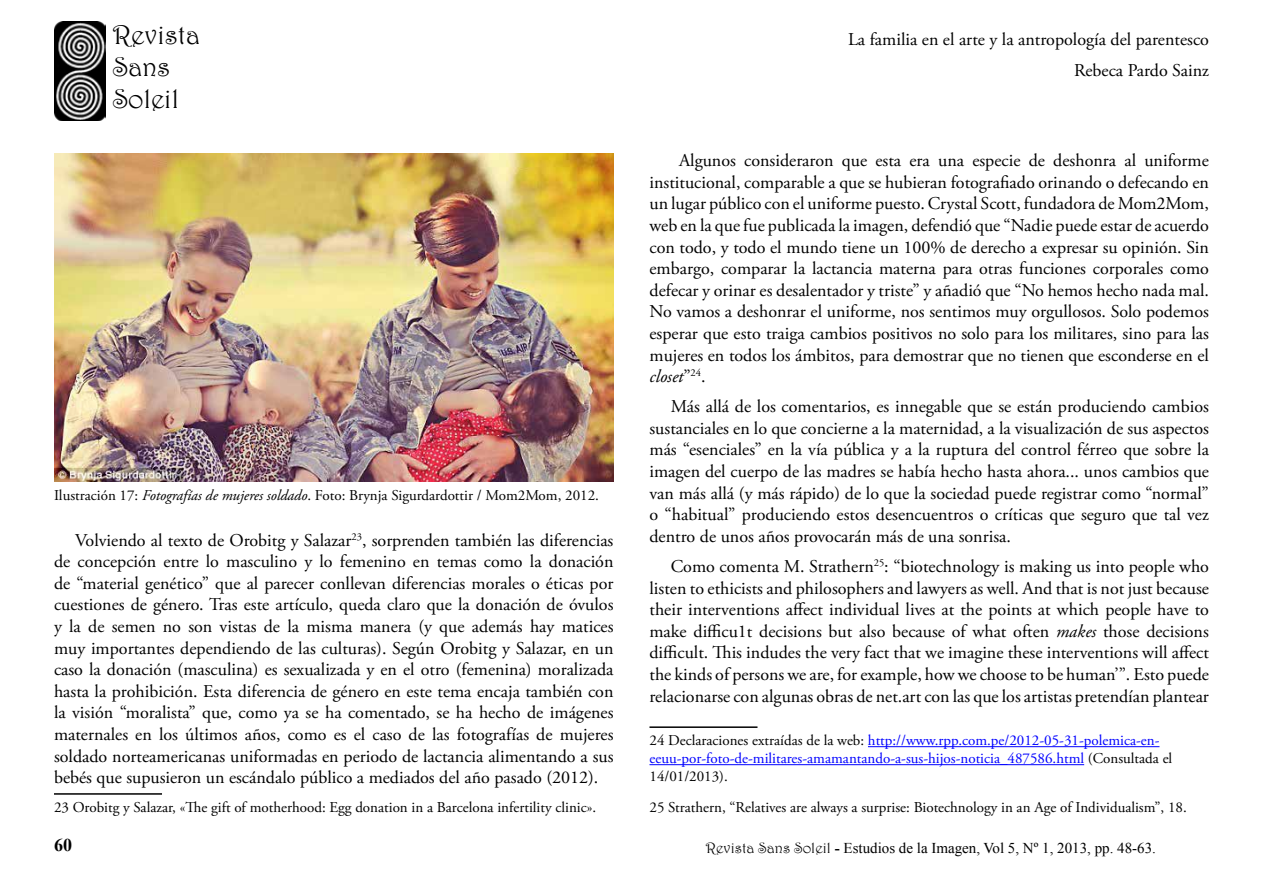
<style>
.page{position:relative;width:1263px;height:893px;background:#fff}
.page>*{position:absolute;margin:0;border:0;box-sizing:border-box;transform-origin:0 0}
.t1{font:27px/32.4px "Harrington";color:#000}
.t2{font:18px/21.6px "Adobe Garamond Pro";color:#000;text-align:justify}
.t3{font:700 18px "Times New Roman";color:#000}
.t4{font:15px "Adobe Garamond Pro";color:#000}
.t5{font:15px/18px "Adobe Garamond Pro";color:#00f}
.t6{font:15px "Times New Roman";color:#000}
.s1{font-style:italic}
.s2{color:#000}
.s3{font-family:"Harrington"}
.s4{font-weight:700}
</style>
<div class="page">
<img style="left:54px;top:21px;width:51px;height:99px">
<hr style="left:54px;top:793px;width:108px;height:2px;background:#000">
<hr style="left:649px;top:726px;width:108px;height:2px;background:#000">
<hr style="left:868px;top:746px;width:291px;height:1px;background:#00f">
<hr style="left:649px;top:764px;width:435px;height:1px;background:#00f">
<img style="left:54px;top:153px;width:559px;height:328px">
<h1 class="t1" style="left:113px;top:18px;width:89px">Revista<br>Sans<br>Soleil</h1>
<p class="t4" style="left:54px;top:486px;width:546px">Ilustración 17: <span class="s1">Fotografías de mujeres soldado</span>. Foto: Brynja Sigurdardottir / Mom2Mom, 2012.</p>
<p class="t2" style="left:54px;top:530px;width:561px;text-indent:21px">Volviendo al texto de Orobitg y Salazar<sup>23</sup>, sorprenden también las diferencias de concepción entre lo masculino y lo femenino en temas como la donación de “material genético” que al parecer conllevan diferencias morales o éticas por cuestiones de género. Tras este artículo, queda claro que la donación de óvulos y la de semen no son vistas de la misma manera (y que además hay matices muy importantes dependiendo de las culturas). Según Orobitg y Salazar, en un caso la donación (masculina) es sexualizada y en el otro (femenina) moralizada hasta la prohibición. Esta diferencia de género en este tema encaja también con la visión “moralista” que, como ya se ha comentado, se ha hecho de imágenes maternales en los últimos años, como es el caso de las fotografías de mujeres soldado norteamericanas uniformadas en periodo de lactancia alimentando a sus bebés que supusieron un escándalo público a mediados del año pasado (2012).</p>
<p class="t4" style="left:54px;top:798px;width:544px">23 Orobitg y Salazar, «The gift of motherhood: Egg donation in a Barcelona infertility clinic».</p>
<p class="t2" style="left:848px;top:25px;width:362px;line-height:30.6px;text-align:right">La familia en el arte y la antropología del parentesco<br>Rebeca Pardo Sainz</p>
<p class="t2" style="left:649px;top:150px;width:561px;text-indent:30px">Algunos consideraron que esta era una especie de deshonra al uniforme institucional, comparable a que se hubieran fotografiado orinando o defecando en un lugar público con el uniforme puesto. Crystal Scott, fundadora de Mom2Mom, web en la que fue publicada la imagen, defendió que “Nadie puede estar de acuerdo con todo, y todo el mundo tiene un 100% de derecho a expresar su opinión. Sin embargo, comparar la lactancia materna para otras funciones corporales como defecar y orinar es desalentador y triste” y añadió que “No hemos hecho nada mal.<br>No vamos a deshonrar el uniforme, nos sentimos muy orgullosos. Solo podemos esperar que esto traiga cambios positivos no solo para los militares, sino para las mujeres en todos los ámbitos, para demostrar que no tienen que esconderse en el <span class="s1">closet</span>”<sup>24</sup>.</p>
<p class="t2" style="left:649px;top:396px;width:561px;text-indent:21px">Más allá de los comentarios, es innegable que se están produciendo cambios sustanciales en lo que concierne a la maternidad, a la visualización de sus aspectos más “esenciales” en la vía pública y a la ruptura del control férreo que sobre la imagen del cuerpo de las madres se había hecho hasta ahora... unos cambios que van más allá (y más rápido) de lo que la sociedad puede registrar como “normal” o “habitual” produciendo estos desencuentros o críticas que seguro que tal vez dentro de unos años provocarán más de una sonrisa.</p>
<p class="t2" style="left:649px;top:556px;width:561px;text-indent:21px">Como comenta M. Strathern<sup>25</sup>: “biotechnology is making us into people who listen to ethicists and philosophers and lawyers as well. And that is not just because their interventions affect individual lives at the points at which people have to make difficu1t decisions but also because of what often <span class="s1">makes</span> those decisions difficult. This indudes the very fact that we imagine these interventions will affect the kinds of persons we are, for example, how we choose to be human’”. Esto puede relacionarse con algunas obras de net.art con las que los artistas pretendían plantear</p>
<p class="t5" style="left:649px;top:732px;width:524px"><span class="s2">24 Declaraciones extraídas de la web:</span> http://www.rpp.com.pe/2012-05-31-polemica-en&shy;eeuu-por-foto-de-militares-amamantando-a-sus-hijos-noticia_487586.html <span class="s2">(Consultada el<br>14/01/2013).</span></p>
<p class="t4" style="left:649px;top:798px;width:539px">25 Strathern, “Relatives are always a surprise: Biotechnology in an Age of Individualism”, 18.</p>
<p class="t3" style="left:54px;top:832px;width:19px">60</p>
<p class="t6" style="left:706px;top:837px;width:451px"><span class="s3">Revista Sans Soleil</span> <span class="s4">-</span> Estudios de la Imagen, Vol 5, Nº 1, 2013, pp. 48-63.</p>
</div>
